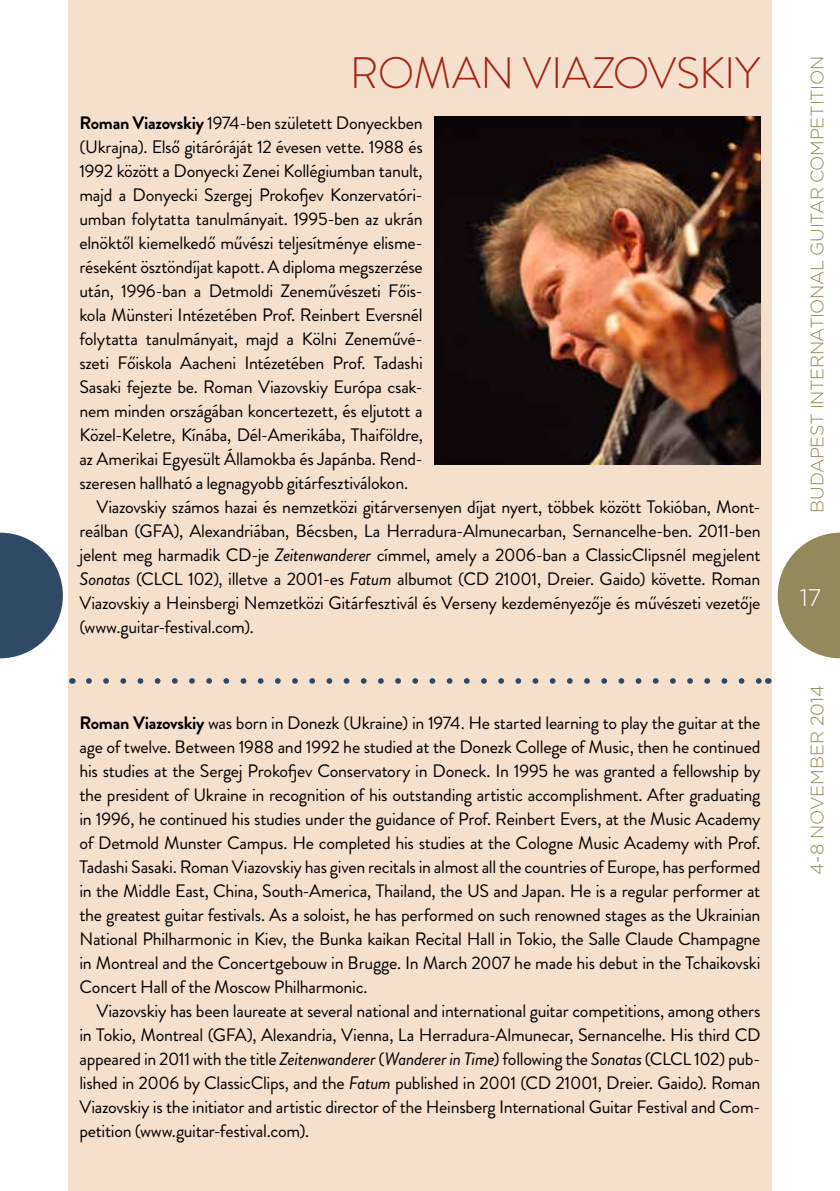
<style>
.page{position:relative;width:840px;height:1191px;background:#fff}
.page>*{position:absolute;margin:0;border:0;box-sizing:border-box;transform-origin:0 0}
.t1{font:300 44px "Brandon Grotesque";letter-spacing:-.01em;color:#a62412}
.t2{font:300 24px "Gotham";color:#fff}
.t3{font:18px/24px "Brandon Grotesque";letter-spacing:-.015em;color:#000;text-align:justify}
.t4{font:300 18px "Gotham";letter-spacing:-.02em;color:#928a5a}
.s1{font-weight:700}
.s2{font-style:italic}
</style>
<div class="page">
<div style="left:68px;top:0;width:703px;height:1191px;background:#f5dfcd"></div>
<svg style="left:89px;top:678px;width:669px;height:6px"></svg>
<img style="left:434px;top:116px;width:326px;height:349px">
<svg style="left:0;top:532px;width:63px;height:126px"></svg>
<svg style="left:777px;top:532px;width:62px;height:126px"></svg>
<h1 class="t1" style="left:350px;top:42px;width:322px">ROMAN VIAZOVSKIY</h1>
<p class="t3" style="left:79px;top:111px;width:344px"><span class="s1">Roman Viazovskiy</span> 1974-ben született Donyeckben</p>
<p class="t3" style="left:79px;top:135px;width:345px">(Ukrajna). Első gitáróráját 12 évesen vette. 1988 és</p>
<p class="t3" style="left:79px;top:159px;width:344px">1992 között a Donyecki Zenei Kollégiumban tanult,</p>
<p class="t3" style="left:79px;top:183px;width:344px">majd a Donyecki Szergej Prokofjev Konzervatóri-</p>
<p class="t3" style="left:79px;top:207px;width:345px">umban folytatta tanulmányait. 1995-ben az ukrán</p>
<p class="t3" style="left:79px;top:231px;width:344px">elnöktől kiemelkedő művészi teljesítménye elisme-</p>
<p class="t3" style="left:79px;top:255px;width:344px">réseként ösztöndíjat kapott. A diploma megszerzése</p>
<p class="t3" style="left:79px;top:279px;width:344px">után, 1996-ban a Detmoldi Zeneművészeti Főis-</p>
<p class="t3" style="left:79px;top:303px;width:344px">kola Münsteri I ntézetében Prof. Reinbert Eversnél</p>
<p class="t3" style="left:79px;top:327px;width:344px">folytatta tanulmányait, majd a Kölni Zeneművé-</p>
<p class="t3" style="left:79px;top:351px;width:344px">szeti Főiskola Aacheni I ntézetében Prof. Tadashi</p>
<p class="t3" style="left:79px;top:375px;width:344px">Sasaki fejezte be. Roman Viazovskiy Európa csak-</p>
<p class="t3" style="left:79px;top:399px;width:344px">nem minden országában koncertezett, és eljutott a</p>
<p class="t3" style="left:79px;top:423px;width:345px">Közel-Keletre, Kínába, Dél-Amerikába, Thaiföldre,</p>
<p class="t3" style="left:79px;top:447px;width:344px">az Amerikai Egyesült Államokba és Japánba. Rend-</p>
<p class="t3" style="left:79px;top:471px;width:330px">szeresen hallható a legnagyobb gitárfesztiválokon.</p>
<p class="t3" style="left:96px;top:495px;width:665px">Viazovskiy számos hazai és nemzetközi gitárversenyen díjat nyert, többek között Tokióban, Mont-</p>
<p class="t3" style="left:79px;top:519px;width:682px">reálban (GFA), Alexandriában, Bécsben, La Herradura-Almunecarban, Sernancelhe-ben. 2011-ben</p>
<p class="t3" style="left:79px;top:543px;width:682px">jelent meg harmadik CD-je <span class="s2">Zeitenwanderer</span> címmel, amely a 2006-ban a ClassicClipsnél megjelent</p>
<p class="t3" style="left:79px;top:567px;width:682px"><span class="s2">Sonatas</span> (CLCL 102), illetve a 2001-es <span class="s2">Fatum</span> albumot (CD 21001, Dreier. Gaido) követte. Roman</p>
<p class="t3" style="left:79px;top:591px;width:682px">Viazovskiy a Heinsbergi Nemzetközi Gitárfesztivál és Verseny kezdeményezője és művészeti vezetője</p>
<p class="t3" style="left:79px;top:615px;width:176px">(www.guitar-festival.com).</p>
<p class="t3" style="left:79px;top:711px;width:682px"><span class="s1">Roman Viazovskiy</span> was born in Donezk (Ukraine) in 1974. He started learning to play the guitar at the age of twelve. Between 1988 and 1992 he studied at the Donezk College of Music, then he continued his studies at the Sergej Prokofjev Conservatory in Doneck. I n 1995 he was granted a fellowship by the president of Ukraine in recognition of his outstanding artistic accomplishment. After graduating in 1996, he continued his studies under the guidance of Prof. Reinbert Evers, at the Music Academy of Detmold Munster Campus. He completed his studies at the Cologne Music Academy with Prof.<br>Tadashi Sasaki. Roman Viazovskiy has given recitals in almost all the countries of Europe, has performed in the Middle East, China, South-America, Thailand, the US and Japan. He is a regular performer at the greatest guitar festivals. As a soloist, he has performed on such renowned stages as the Ukrainian National Philharmonic in Kiev, the Bunka kaikan Recital Hall in Tokio, the Salle Claude Champagne in Montreal and the Concertgebouw in Brugge. I n March 2007 he made his debut in the Tchaikovski Concert Hall of the Moscow Philharmonic.</p>
<p class="t3" style="left:79px;top:999px;width:682px;text-indent:17px">Viazovskiy has been laureate at several national and international guitar competitions, among others in Tokio, Montreal (GFA), Alexandria, Vienna, La Herradura-Almunecar, Sernancelhe. His third CD appeared in 2011 with the title <span class="s2">Zeitenwanderer</span> (<span class="s2">Wanderer in Time</span>) following the <span class="s2">Sonatas</span> (CLCL 102) pub&shy;lished in 2006 by ClassicClips, and the <span class="s2">Fatum</span> published in 2001 (CD 21001, Dreier. Gaido). Roman Viazovskiy is the initiator and artistic director of the Heinsberg I nternational Guitar Festival and Com&shy;petition (www.guitar-festival.com).</p>
<p class="t4" style="left:806px;top:512px;width:458px;rotate:-90deg">Budapest Internati onal Guitar Competiti on</p>
<h2 class="t2" style="left:799px;top:584px;width:23px">17</h2>
<p class="t4" style="left:806px;top:875px;width:192px;rotate:-90deg">4-8 N ovember 2014</p>
</div>
